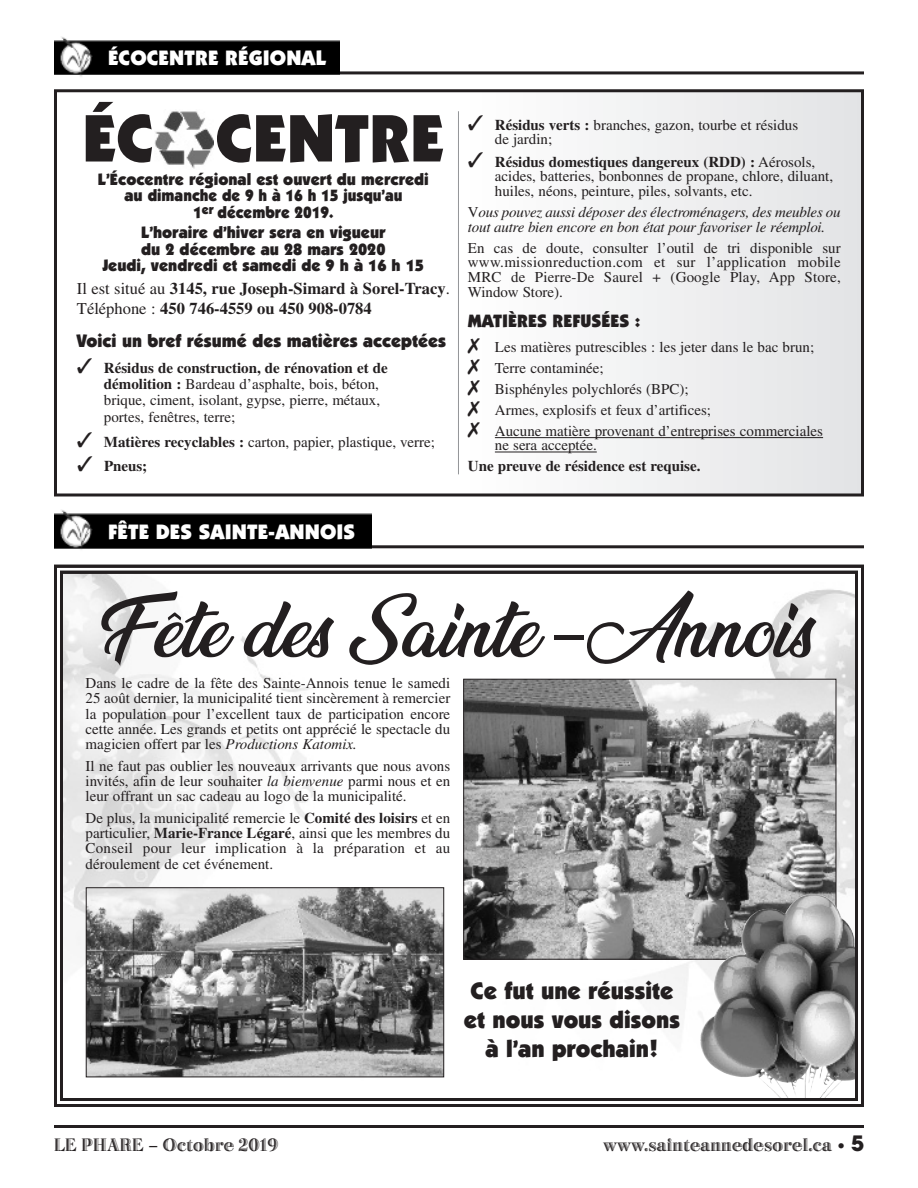
<style>
.page{position:relative;width:918px;height:1188px;background:#fff}
.page>*{position:absolute;margin:0;border:0;box-sizing:border-box;transform-origin:0 0}
.t1{font:900 69px "Ananda";color:#231f20}
.t2{font:900 67.5px "Itc Kabel";color:#231f20}
.t3{font:900 24px/29px "Itc Kabel";color:#231f20;text-align:center}
.t4{font:900 21px "Itc Kabel";letter-spacing:.005em;color:#fff}
.t5{font:18.75px "Bertie Plain";color:#231f20}
.t6{font:900 18px "Itc Kabel";color:#231f20}
.t7{font:900 16.5px/16.2px "Itc Kabel";color:#231f20;text-align:center}
.t8{font:700 16.5px/20.2px "Times";color:#231f20}
.t9{font:15px/15.5px "Times";color:#231f20}
.t10{font:italic 15px/14.9px "Times";letter-spacing:-.015em;color:#231f20}
.t11{font:700 15px "Times";color:#231f20}
.s1{font-weight:400}
.s2{font-weight:700}
.s3{font-style:normal}
.s4{font-family:"Lucida Grande";font-weight:400}
.s5{font-style:italic}
.s6{font-family:"Frutiger";font-size:15px}
.s7{font-family:"Avant Garde";font-weight:700;font-size:21px}
</style>
<div class="page">
<img style="left:64px;top:575px;width:790px;height:522px">
<hr style="left:54px;top:1125px;width:810px;height:3px;background:#231f20">
<hr style="left:54px;top:71px;width:810px;height:3px;background:#231f20">
<img style="left:54px;top:37px;width:285px;height:40px">
<div style="left:54px;top:89px;width:810px;height:407px;border:3px solid #231f20"></div>
<hr style="left:495px;top:437px;width:328px;height:1px;background:#231f20">
<hr style="left:495px;top:452px;width:102px;height:1px;background:#231f20">
<hr style="left:458px;top:111px;width:1px;height:363px;background:#939598">
<img style="left:154px;top:111px;width:59px;height:58px">
<hr style="left:54px;top:545px;width:810px;height:3px;background:#231f20">
<img style="left:54px;top:510px;width:317px;height:40px">
<img style="left:465px;top:681px;width:369px;height:277px">
<div style="left:463px;top:679px;width:373px;height:281px;border:1px solid #231f20"></div>
<img style="left:700px;top:894px;width:154px;height:187px">
<div style="left:54px;top:565px;width:810px;height:542px;border:3px solid #231f20"></div>
<div style="left:60px;top:571px;width:798px;height:530px;border:3px solid #231f20"></div>
<img style="left:88px;top:889px;width:354px;height:186px">
<div style="left:86px;top:887px;width:358px;height:190px;border:1px solid #231f20"></div>
<h3 class="t4" style="left:108px;top:50px;width:220px">ÉCOCENTRE RÉGIONAL</h3>
<h2 class="t2" style="left:83px;top:113px;width:363px">ÉC CENTRE</h2>
<p class="t7" style="left:98px;top:173px;width:332px">L’Écocentre régional est ouvert du mercredi au dimanche de 9 h à 16 h 15 jusqu’au<br>1<sup>er</sup> décembre 2019.</p>
<p class="t7" style="left:103px;top:226px;width:323px">L’horaire d’hiver sera en vigueur<br>du 2 décembre au 28 mars 2020<br>Jeudi, vendredi et samedi de 9 h à 16 h 15</p>
<p class="t8" style="left:77px;top:280px;width:374px"><span class="s1">Il est situé au</span> 3145, rue Joseph-Simard à Sorel-Tracy<span class="s1">.<br>Téléphone :</span> 450 746-4559 ou 450 908-0784</p>
<p class="t6" style="left:77px;top:334px;width:371px">Voici un bref résumé des matières acceptées</p>
<p class="t9" style="left:104px;top:361px;width:285px;line-height:16.4px;text-indent:-27px">✓ <span class="s2">Résidus de construction, de rénovation et de démolition :</span> Bardeau d’asphalte, bois, béton, brique, ciment, isolant, gypse, pierre, métaux, portes, fenêtres, terre;</p>
<p class="t9" style="left:77px;top:436px;width:359px">✓ <span class="s2">Matières recyclables :</span> carton, papier, plastique, verre;</p>
<p class="t11" style="left:77px;top:461px;width:72px">✓ Pneus;</p>
<h3 class="t4" style="left:108px;top:524px;width:249px">FÊTE DES SAINTE-ANNOIS</h3>
<p class="t9" style="left:495px;top:119px;width:305px;line-height:14.4px;text-indent:-27px">✓ <span class="s2">Résidus verts :</span> branches, gazon, tourbe et résidus de jardin;</p>
<p class="t9" style="left:495px;top:156px;width:340px;line-height:14.5px;text-indent:-27px">✓ <span class="s2">Résidus domestiques dangereux (RDD) :</span> Aérosols, acides, batteries, bonbonnes de propane, chlore, diluant, huiles, néons, peinture, piles, solvants, etc.</p>
<p class="t10" style="left:468px;top:206px;width:374px"><span class="s3">V</span>ous pouvez aussi déposer des électroménagers, des meubles ou tout autre bien encore en bon état pour favoriser le réemploi.</p>
<p class="t9" style="left:468px;top:242px;width:374px;line-height:14.9px;text-align:justify">En cas de doute, consulter l’outil de tri disponible sur www.missionreduction.com et sur l’application mobile MRC de Pierre-De Saurel + (Google Play, App Store, Window Store).</p>
<p class="t6" style="left:468px;top:315px;width:174px">MATIÈRES REFUSÉES :</p>
<p class="t9" style="left:468px;top:338px;width:357px;line-height:21.1px">✗ Les matières putrescibles : les jeter dans le bac brun; ✗ Terre contaminée;<br>✗ Bisphényles polychlorés (BPC);<br>✗ Armes, explosifs et feux d’artifices;<br>✗ Aucune matière provenant d’entreprises commerciales</p>
<p class="t9" style="left:495px;top:439px;width:103px">ne sera acceptée.</p>
<p class="t11" style="left:468px;top:461px;width:234px">Une preuve de résidence est requise.</p>
<h1 class="t1" style="left:104px;top:605px;width:712px">Fête des Sainte <span class="s4">-</span>Annois</h1>
<p class="t9" style="left:86px;top:677px;width:366px;text-align:justify">Dans le cadre de la fête des Sainte-Annois tenue le samedi 25 août dernier, la municipalité tient sincèrement à remercier la population pour l’excellent taux de participation encore cette année. Les grands et petits ont apprécié le spectacle du magicien offert par les <span class="s5">Productions Katomix.</span></p>
<p class="t9" style="left:86px;top:759px;width:366px;text-align:justify">Il ne faut pas oublier les nouveaux arrivants que nous avons invités, afin de leur souhaiter <span class="s5">la bienvenue</span> parmi nous et en leur offrant un sac cadeau au logo de la municipalité.</p>
<p class="t9" style="left:86px;top:811px;width:366px;text-align:justify">De plus, la municipalité remercie le <span class="s2">Comité des loisirs</span> et en particulier, <span class="s2">Marie-France Légaré</span>, ainsi que les membres du Conseil pour leur implication à la préparation et au déroulement de cet événement.</p>
<h3 class="t3" style="left:464px;top:979px;width:218px">Ce fut une réussite et nous vous disons à l’an prochain!</h3>
<p class="t5" style="left:54px;top:1139px;width:226px">LE PHARE – Octobre 2019</p>
<p class="t5" style="left:603px;top:1139px;width:262px">www.sainteannedesorel.ca <span class="s6">•</span> <span class="s7">5</span></p>
</div>
